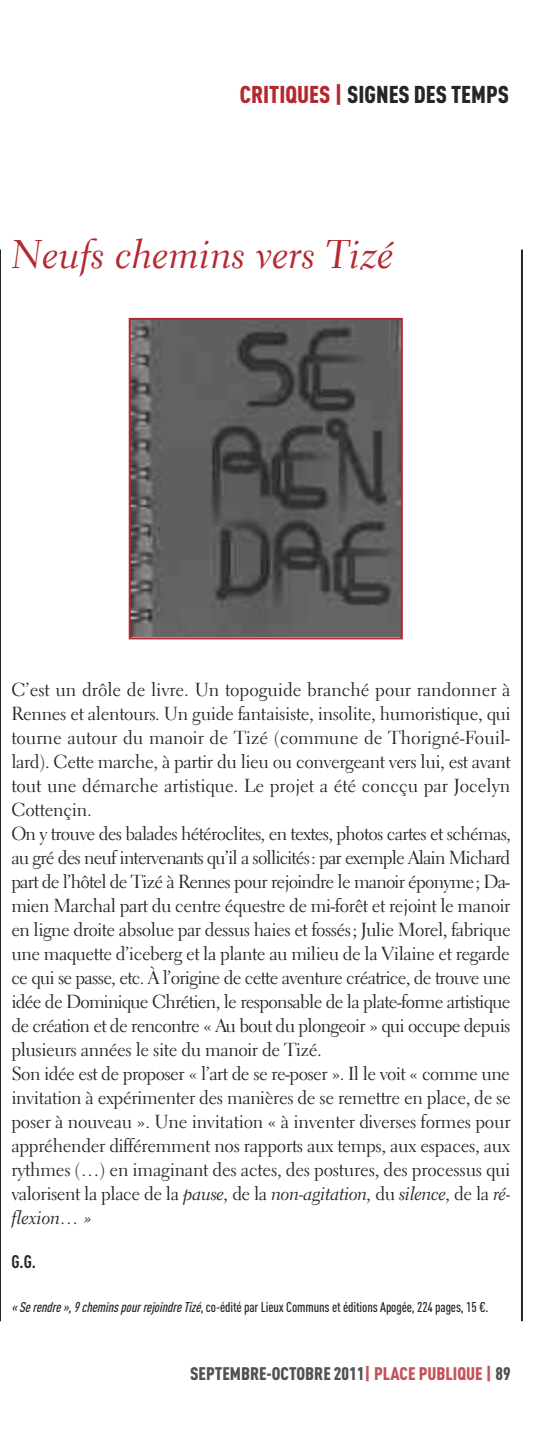
<style>
.page{position:relative;width:539px;height:1446px;background:#fff}
.page>*{position:absolute;margin:0;border:0;box-sizing:border-box;transform-origin:0 0}
.t1{font:40px "Electra LT Cursive";color:#b4282f}
.t2{font:900 24px "DIN Cond";color:#272627}
.t3{font:18.8px/24px "Electra LT";letter-spacing:-.025em;color:#272627}
.t4{font:18.8px "Electra LT Cursive";letter-spacing:-.01em;color:#272627}
.t5{font:900 18px "DIN Cond";color:#525152}
.t6{font:700 18px "DIN Cond";color:#272627}
.t7{font:500 14px "DIN Cond";letter-spacing:-.01em;color:#272627}
.s1{color:#b4282f}
.s2{font-family:"Electra LT Cursive"}
.s3{font-style:italic}
.s4{color:#c35359}
</style>
<div class="page">
<hr style="left:0;top:249px;width:1px;height:1072px;background:#272627">
<hr style="left:521px;top:249px;width:2px;height:1072px;background:#272627">
<img style="left:132px;top:321px;width:268px;height:315px">
<div style="left:129px;top:318px;width:274px;height:321px;border:2px solid #b4282f"></div>
<p class="t2" style="left:240px;top:80px;width:271px"><span class="s1">CRITIQUES |</span> SIGNES DES TEMPS</p>
<h1 class="t1" style="left:11px;top:238px;width:384px">Neufs chemins vers Tizé</h1>
<p class="t3" style="left:11px;top:679px;width:501px">C’est un drôle de livre. Un topoguide branché pour randonner à Rennes et alentours. Un guide fantaisiste, insolite, humoristique, qui tourne autour du manoir de Tizé (commune de Thorigné-Fouil&shy;lard). Cette marche, à partir du lieu ou convergeant vers lui, est avant tout une démarche artistique. Le projet a été concçu par Jocelyn Cottençin.<br>On y trouve des balades hétéroclites, en textes, photos cartes et schémas, au gré des neuf intervenants qu’il a sollicités: par exemple Alain Michard part de l’hôtel de Tizé à Rennes pour rejoindre le manoir éponyme; Da&shy;mien Marchal part du centre équestre de mi-forêt et rejoint le manoir en ligne droite absolue par dessus haies et fossés; Julie Morel, fabrique une maquette d’iceberg et la plante au milieu de la Vilaine et regarde ce qui se passe, etc. À l’origine de cette aventure créatrice, de trouve une idée de Dominique Chrétien, le responsable de la plate-forme artistique de création et de rencontre « Au bout du plongeoir » qui occupe depuis plusieurs années le site du manoir de Tizé.<br>Son idée est de proposer « l’art de se re-poser ». Il le voit « comme une invitation à expérimenter des manières de se remettre en place, de se poser à nouveau ». Une invitation « à inventer diverses formes pour appréhender différemment nos rapports aux temps, aux espaces, aux rythmes (…) en imaginant des actes, des postures, des processus qui valorisent la place de la <span class="s2">pause,</span> de la <span class="s2">non-agitation,</span> du <span class="s2">silence,</span> de la <span class="s2">ré-</span></p>
<p class="t4" style="left:11px;top:1210px;width:82px">flexion… »</p>
<p class="t6" style="left:11px;top:1251px;width:26px">G.G.</p>
<p class="t7" style="left:11px;top:1299px;width:478px"><span class="s3">«Serendre»,9cheminspourrejoindreTizé</span>, co-édité par Lieux Communs et éditions Apogée, 224 pages, 15 €.</p>
<p class="t5" style="left:190px;top:1363px;width:322px">SEPTEMBRE-OCTOBRE 2011<span class="s4">| PLACE PUBLIQUE |</span> 89</p>
</div>
